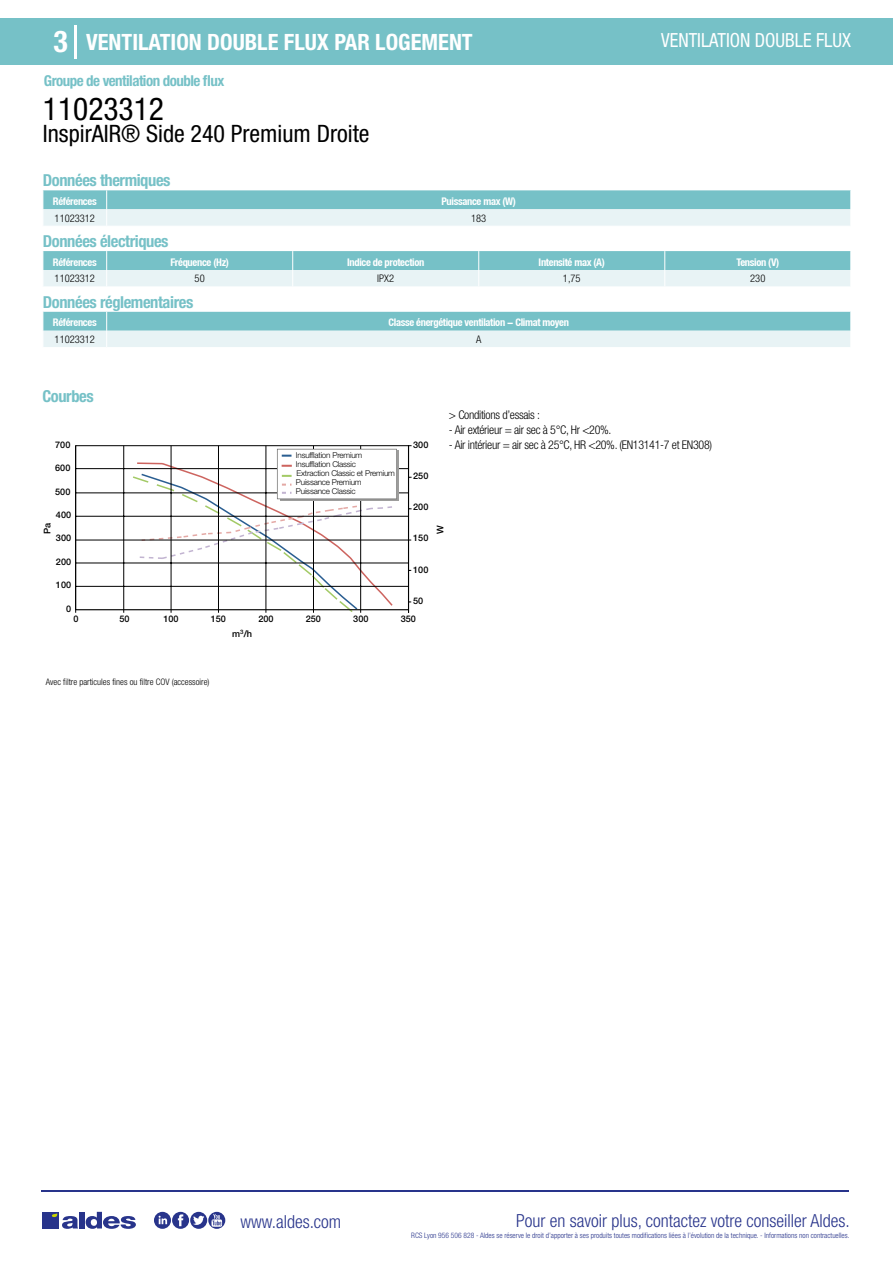
<style>
.page{position:relative;width:893px;height:1263px;background:#fff}
.page>*{position:absolute;margin:0;border:0;box-sizing:border-box;transform-origin:0 0}
.t1{font:condensed 31.5px "Helvetica Neue LT Std";color:#000}
.t2{font:700 condensed 30px "Helvetica Neue LT Std";color:#fff}
.t3{font:condensed 24px "Helvetica Neue LT Std";color:#000}
.t4{font:700 condensed 22.5px "Helvetica Neue LT Std";color:#fff}
.t5{font:condensed 19.5px "Helvetica Neue LT Std";color:#fff;scale:.95 1}
.t6{font:300 condensed 18px "Helvetica Neue";color:#28348b}
.t7{font:700 condensed 16.5px "Helvetica Neue LT Std";letter-spacing:-.025em;color:#76c1c7}
.t8{font:700 condensed 15px "Helvetica Neue LT Std";letter-spacing:-.035em;color:#76c1c7}
.t9{font:300 condensed 12px "Helvetica Neue LT Std";letter-spacing:-.025em;color:#000}
.t10{font:700 condensed 10.5px "Helvetica Neue";letter-spacing:-.03em;color:#fff}
.t11{font:300 condensed 10.5px "Helvetica Neue";color:#000}
.t12{font:500 9.15px "Helvetica Neue";color:#000}
.t13{font:300 condensed 9px "Helvetica Neue";color:#000}
.t14{font:300 8.1px/9.1px "Helvetica Neue";letter-spacing:-.025em;color:#000}
.t15{font:300 condensed 7.5px "Helvetica Neue";color:#28348b}
</style>
<div class="page">
<div style="left:0;top:18px;width:893px;height:46px;background:#76c1c7"></div>
<hr style="left:74px;top:25px;width:2px;height:33px;background:#fff">
<hr style="left:41px;top:1190px;width:808px;height:1px;background:#28348b">
<svg style="left:154px;top:1212px;width:71px;height:17px"></svg>
<div style="left:42px;top:1212px;width:17px;height:16px;background:#28348b"></div>
<div style="left:79px;top:1212px;width:5px;height:16px;background:#28348b"></div>
<svg style="left:86px;top:1212px;width:50px;height:17px"></svg>
<svg style="left:52px;top:1213px;width:26px;height:16px"></svg>
<svg style="left:43px;top:190px;width:808px;height:36px;background:#add9dd"></svg>
<svg style="left:43px;top:251px;width:808px;height:35px;background:#aad8dc"></svg>
<svg style="left:43px;top:312px;width:808px;height:35px;background:#abd8dc"></svg>
<hr style="left:76px;top:540px;width:335px;height:1px;background:#000">
<hr style="left:76px;top:468px;width:333px;height:1px;background:#000">
<hr style="left:76px;top:493px;width:333px;height:1px;background:#000">
<hr style="left:76px;top:516px;width:333px;height:1px;background:#000">
<hr style="left:76px;top:563px;width:332px;height:1px;background:#000">
<hr style="left:76px;top:586px;width:333px;height:1px;background:#000">
<hr style="left:123px;top:446px;width:1px;height:167px;background:#000">
<hr style="left:171px;top:446px;width:1px;height:167px;background:#000">
<hr style="left:218px;top:446px;width:1px;height:167px;background:#000">
<hr style="left:266px;top:446px;width:1px;height:167px;background:#000">
<hr style="left:313px;top:446px;width:1px;height:167px;background:#000">
<hr style="left:360px;top:446px;width:1px;height:167px;background:#000">
<hr style="left:75px;top:446px;width:1px;height:167px;background:#000">
<hr style="left:408px;top:446px;width:1px;height:167px;background:#000">
<svg style="left:130px;top:449px;width:267px;height:164px"></svg>
<h2 class="t2" style="left:54px;top:24px;width:16px">3</h2>
<h3 class="t4" style="left:86px;top:28px;width:388px">VENTILATION DOUBLE FLUX PAR LOGEMENT</h3>
<h3 class="t5" style="left:661px;top:29px;width:201px">VENTILATION DOUBLE FLUX</h3>
<h3 class="t8" style="left:44px;top:71px;width:182px">Groupe de ventilation double flux</h3>
<h1 class="t1" style="left:43px;top:91px;width:122px">11023312</h1>
<h3 class="t3" style="left:43px;top:120px;width:328px">InspirAIR® Side 240 Premium Droite</h3>
<h3 class="t7" style="left:43px;top:170px;width:129px">Données thermiques</h3>
<p class="t10" style="left:53px;top:195px;width:45px">Références</p>
<p class="t10" style="left:441px;top:195px;width:76px">Puissance max (W)</p>
<p class="t11" style="left:55px;top:212px;width:42px">11023312</p>
<p class="t11" style="left:471px;top:212px;width:17px">183</p>
<h3 class="t7" style="left:43px;top:231px;width:127px">Données électriques</h3>
<p class="t10" style="left:53px;top:255px;width:45px">Références</p>
<p class="t10" style="left:170px;top:255px;width:60px">Fréquence (Hz)</p>
<p class="t10" style="left:347px;top:255px;width:79px">Indice de protection</p>
<p class="t10" style="left:539px;top:255px;width:68px">Intensité max (A)</p>
<p class="t10" style="left:736px;top:255px;width:44px">Tension (V)</p>
<p class="t11" style="left:55px;top:273px;width:42px">11023312</p>
<p class="t11" style="left:195px;top:273px;width:12px">50</p>
<p class="t11" style="left:377px;top:273px;width:18px">IPX2</p>
<p class="t11" style="left:563px;top:273px;width:19px">1,75</p>
<p class="t11" style="left:750px;top:273px;width:17px">230</p>
<h3 class="t7" style="left:43px;top:292px;width:152px">Données réglementaires</h3>
<p class="t10" style="left:53px;top:316px;width:45px">Références</p>
<p class="t10" style="left:388px;top:316px;width:182px">Classe énergétique ventilation - Climat moyen</p>
<p class="t11" style="left:55px;top:333px;width:42px">11023312</p>
<p class="t11" style="left:476px;top:333px;width:7px">A</p>
<h3 class="t7" style="left:43px;top:387px;width:53px">Courbes</h3>
<p class="t12" style="left:55px;top:439px;width:17px">700</p>
<p class="t12" style="left:55px;top:463px;width:17px">600</p>
<p class="t12" style="left:55px;top:486px;width:17px">500</p>
<p class="t12" style="left:56px;top:509px;width:17px">400</p>
<p class="t14" style="left:296px;top:450px;width:68px">Insufflation Premium<br>Insufflation Classic</p>
<p class="t14" style="left:296px;top:477px;width:67px">Puissance Premium<br>Puissance Classic</p>
<p class="t14" style="left:297px;top:468px;width:100px">Extraction Classic et Premium</p>
<p class="t12" style="left:413px;top:439px;width:17px">300</p>
<p class="t12" style="left:413px;top:470px;width:17px">250</p>
<p class="t12" style="left:413px;top:501px;width:17px">200</p>
<p class="t9" style="left:449px;top:408px;width:93px">&gt; Conditions d’essais :</p>
<p class="t9" style="left:449px;top:423px;width:164px">- Air extérieur = air sec à 5°C, Hr &lt;20%.</p>
<p class="t9" style="left:449px;top:438px;width:265px">- Air intérieur = air sec à 25°C, HR &lt;20%. (EN13141-7 et EN308)</p>
<p class="t12" style="left:42px;top:534px;width:13px;rotate:-90deg">Pa</p>
<p class="t12" style="left:435px;top:534px;width:10px;rotate:-90deg">W</p>
<p class="t12" style="left:56px;top:533px;width:17px">300</p>
<p class="t12" style="left:413px;top:533px;width:17px">150</p>
<p class="t12" style="left:56px;top:556px;width:17px">200</p>
<p class="t12" style="left:56px;top:579px;width:17px">100</p>
<p class="t12" style="left:66px;top:603px;width:7px">0</p>
<p class="t12" style="left:413px;top:564px;width:17px">100</p>
<p class="t12" style="left:413px;top:595px;width:12px">50</p>
<p class="t12" style="left:74px;top:613px;width:7px">0</p>
<p class="t12" style="left:119px;top:613px;width:12px">50</p>
<p class="t12" style="left:163px;top:613px;width:17px">100</p>
<p class="t12" style="left:211px;top:613px;width:17px">150</p>
<p class="t12" style="left:258px;top:613px;width:17px">200</p>
<p class="t12" style="left:306px;top:613px;width:17px">250</p>
<p class="t12" style="left:353px;top:613px;width:17px">300</p>
<p class="t12" style="left:401px;top:613px;width:17px">350</p>
<p class="t12" style="left:232px;top:628px;width:21px">m<sup>3</sup>/h</p>
<p class="t13" style="left:46px;top:677px;width:165px">Avec filtre particules fines ou filtre COV (accessoire)</p>
<h3 class="t6" style="left:240px;top:1211px;width:102px">www.aldes.com</h3>
<h3 class="t6" style="left:516px;top:1211px;width:335px">Pour en savoir plus, contactez votre conseiller Aldes.</h3>
<p class="t15" style="left:411px;top:1230px;width:440px">RCS Lyon 956 506 828 - Aldes se réserve le droit d’apporter à ses produits toutes modifications liées à l’évolution de la technique. - Informations non contractuelles.</p>
</div>
